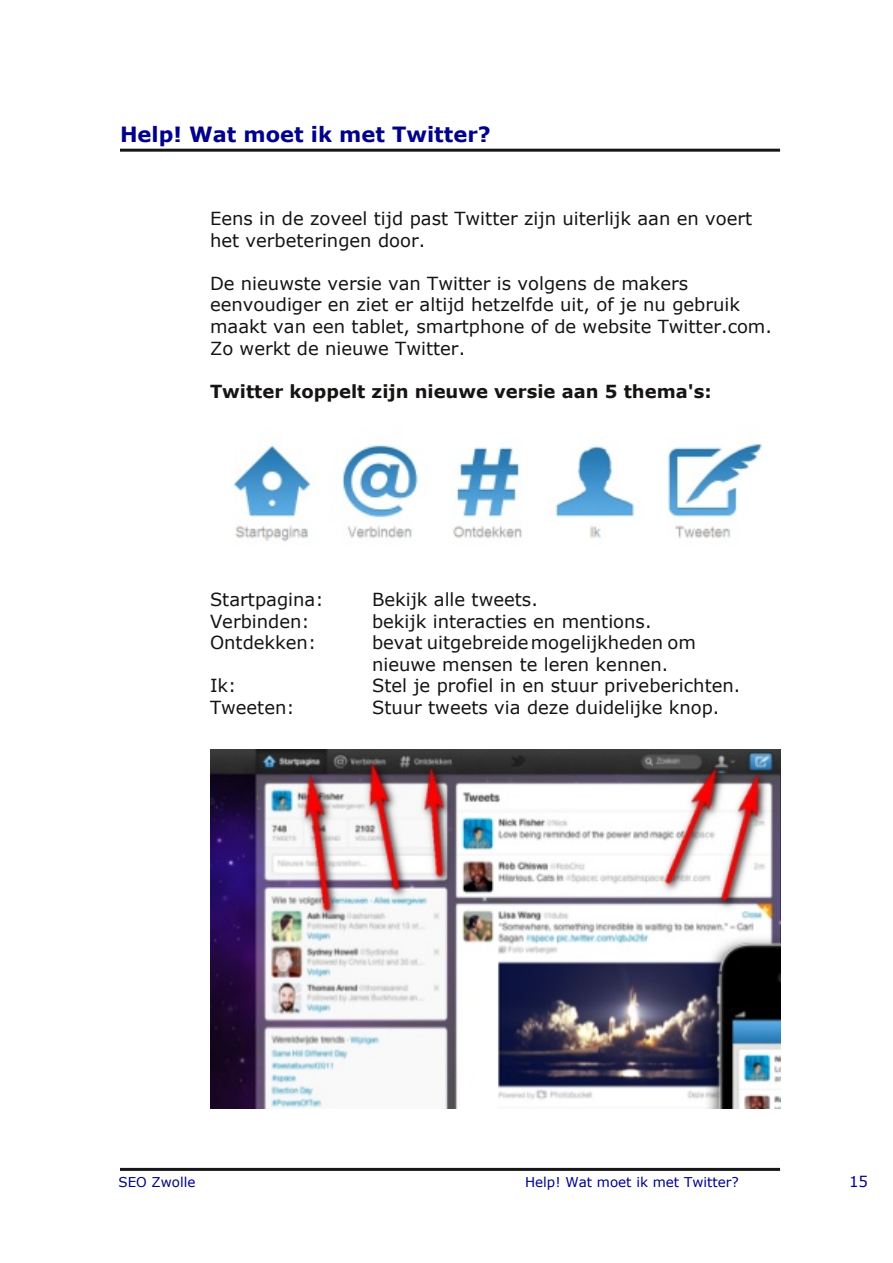
<style>
.page{position:relative;width:893px;height:1263px;background:#fff}
.page>*{position:absolute;margin:0;border:0;box-sizing:border-box;transform-origin:0 0}
.t1{font:700 21px "Verdana";color:#00008b}
.t2{font:18px/21.6px "Verdana";color:#161413}
.t3{font:700 18px "Verdana";color:#161413}
.t4{font:15px "Verdana";color:#00008b}
.t5{font:13.5px "Verdana";color:#00008b}
</style>
<div class="page">
<hr style="left:120px;top:149px;width:660px;height:3px;background:#171717">
<hr style="left:120px;top:1168px;width:660px;height:3px;background:#171717">
<img style="left:233px;top:442px;width:529px;height:99px">
<img style="left:210px;top:750px;width:570px;height:358px">
<p class="t1" style="left:120px;top:122px;width:372px">Help! Wat moet ik met Twitter?</p>
<p class="t2" style="left:210px;top:208px;width:544px">Eens in de zoveel tijd past Twitter zijn uiterlijk aan en voert het verbeteringen door.</p>
<p class="t2" style="left:210px;top:273px;width:563px">De nieuwste versie van Twitter is volgens de makers eenvoudiger en ziet er altijd hetzelfde uit, of je nu gebruik maakt van een tablet, smartphone of de website Twitter.com.<br>Zo werkt de nieuwe Twitter.</p>
<p class="t3" style="left:210px;top:381px;width:503px">Twitter koppelt zijn nieuwe versie aan 5 thema's:</p>
<p class="t2" style="left:210px;top:589px;width:115px">Startpagina:</p>
<p class="t2" style="left:372px;top:589px;width:167px">Bekijk alle tweets.</p>
<p class="t2" style="left:210px;top:610px;width:101px">Verbinden:</p>
<p class="t2" style="left:372px;top:610px;width:281px">bekijk interacties en mentions.</p>
<p class="t2" style="left:210px;top:632px;width:108px">Ontdekken:</p>
<p class="t2" style="left:372px;top:632px;width:326px">bevat uitgebreidemogelijkheden om nieuwe mensen te leren kennen.</p>
<p class="t2" style="left:210px;top:675px;width:28px">Ik:</p>
<p class="t2" style="left:372px;top:675px;width:370px">Stel je profiel in en stuur priveberichten.</p>
<p class="t2" style="left:210px;top:697px;width:86px">Tweeten:</p>
<p class="t2" style="left:372px;top:697px;width:349px">Stuur tweets via deze duidelijke knop.</p>
<p class="t5" style="left:118px;top:1174px;width:79px">SEO Zwolle</p>
<p class="t4" style="left:849px;top:1173px;width:21px">15</p>
<p class="t5" style="left:525px;top:1174px;width:215px">Help! Wat moet ik met Twitter?</p>
</div>
